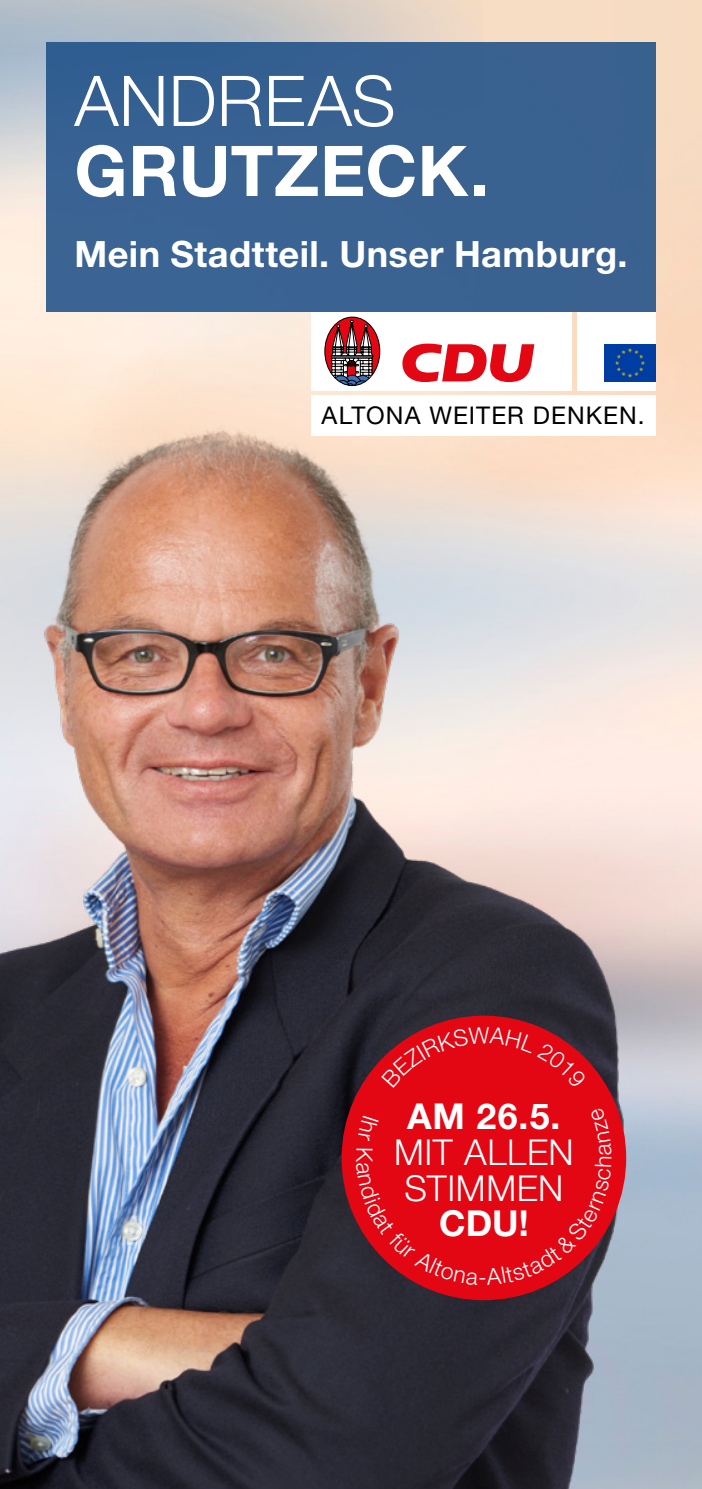
<style>
.page{position:relative;width:702px;height:1489px;background:#fff}
.page>*{position:absolute;margin:0;border:0;box-sizing:border-box;transform-origin:0 0}
.t1{font:700 70px "Helvetica Neue";letter-spacing:.005em;color:#fff}
.t2{font:300 70px "Helvetica Neue";letter-spacing:.005em;color:#fff}
.t3{font:700 36.25px "Helvetica Neue";letter-spacing:.01em;color:#fff}
.t4{font:300 35.75px/35.8px "Helvetica Neue";letter-spacing:.015em;color:#fff}
.t5{font:700 35.75px "Helvetica Neue";letter-spacing:.015em;color:#fff}
.t6{font:24.5px "Helvetica Neue";letter-spacing:.045em;color:#000}
</style>
<div class="page">
<img style="left:0;top:0;width:702px;height:379px">
<img style="left:0;top:379px;width:702px;height:1109px">
<div style="left:341px;top:1015px;width:285px;height:285px;background:#e30613;border-radius:50%"></div>
<div style="left:312px;top:395px;width:344px;height:41px;background:#fff"></div>
<div style="left:394px;top:312px;width:177px;height:78px;background:#fff"></div>
<svg style="left:402px;top:343px;width:132px;height:39px"></svg>
<div style="left:312px;top:312px;width:78px;height:78px;background:#fff"></div>
<svg style="left:325px;top:317px;width:55px;height:68px"></svg>
<svg style="left:330px;top:320px;width:43px;height:67px"></svg>
<div style="left:324px;top:317px;width:56px;height:69px;border:1px solid #000;border-radius:50%"></div>
<div style="left:577px;top:312px;width:79px;height:78px;background:#fff"></div>
<img style="left:604px;top:344px;width:52px;height:38px">
<div style="left:46px;top:43px;width:610px;height:269px;background:#3a6291"></div>
<svg style="left:356px;top:1220px;width:256px;height:64px"></svg>
<svg style="left:381px;top:1026px;width:205px;height:34px"></svg>
<h1 class="t2" style="left:74px;top:58px;width:323px">ANDREAS</h1>
<h1 class="t1" style="left:74px;top:128px;width:416px">GRUTZECK.</h1>
<p class="t3" style="left:74px;top:232px;width:554px">Mein Stadtteil. Unser Hamburg.</p>
<p class="t6" style="left:321px;top:400px;width:324px">ALTONA WEITER DENKEN.</p>
<p class="t5" style="left:407px;top:1094px;width:155px">AM 26.5.</p>
<p class="t4" style="left:394px;top:1133px;width:181px">MIT ALLEN<br>STIMMEN</p>
<p class="t5" style="left:439px;top:1201px;width:91px">CDU!</p>
</div>
